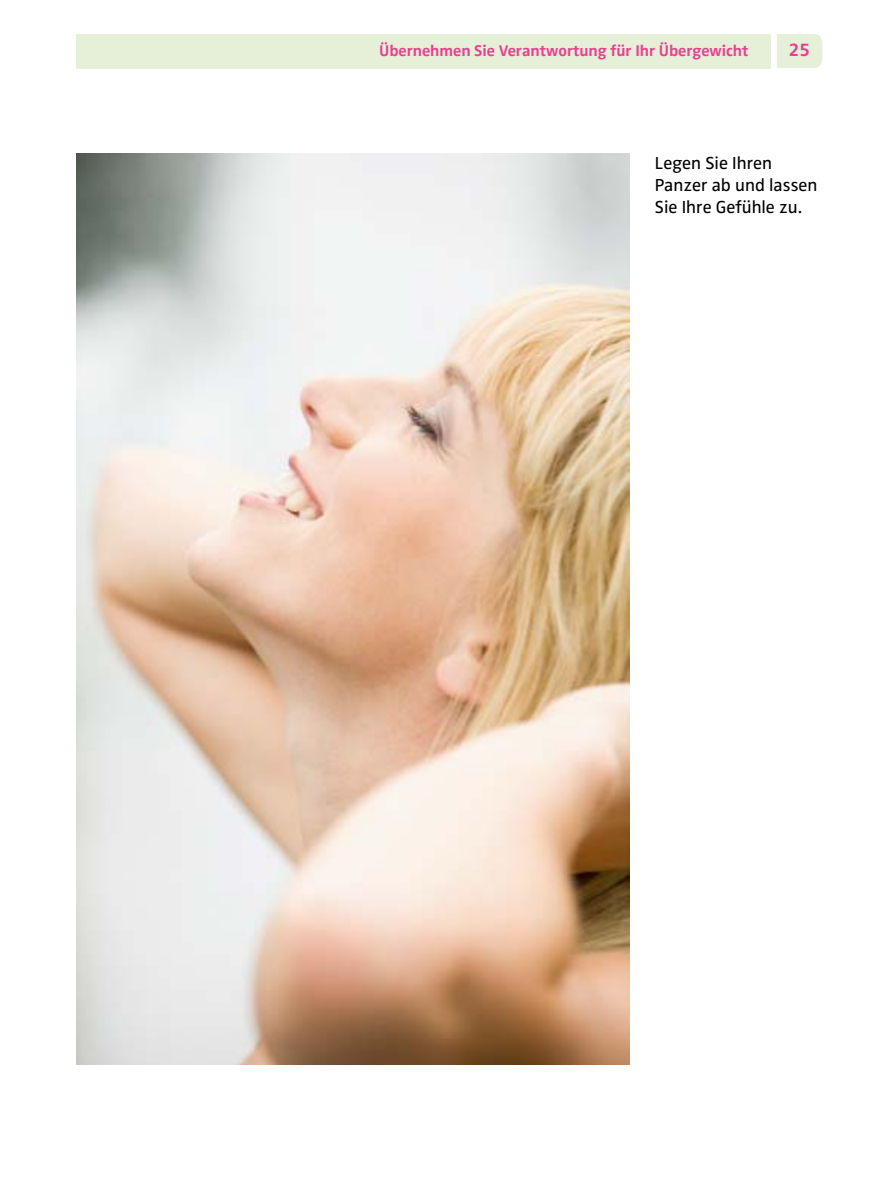
<style>
.page{position:relative;width:879px;height:1191px;background:#fff}
.page>*{position:absolute;margin:0;border:0;box-sizing:border-box;transform-origin:0 0}
.t1{font:700 18.4px "Zwo Pro";color:#e94090}
.t2{font:18px/22px "Zwo Pro";color:#000}
.t3{font:700 16px "Zwo Pro";color:#e94090}
</style>
<div class="page">
<div style="left:77px;top:34px;width:694px;height:34px;background:#e6f0d9"></div>
<div style="left:777px;top:34px;width:45px;height:34px;background:#e6f0d9"></div>
<img style="left:77px;top:153px;width:552px;height:911px">
<p class="t3" style="left:379px;top:41px;width:371px">Übernehmen Sie Verantwortung für Ihr Übergewicht</p>
<p class="t1" style="left:789px;top:39px;width:23px">25</p>
<p class="t2" style="left:655px;top:152px;width:164px">Legen Sie Ihren<br>Panzer ab und lassen<br>Sie Ihre Gefühle zu.</p>
</div>
